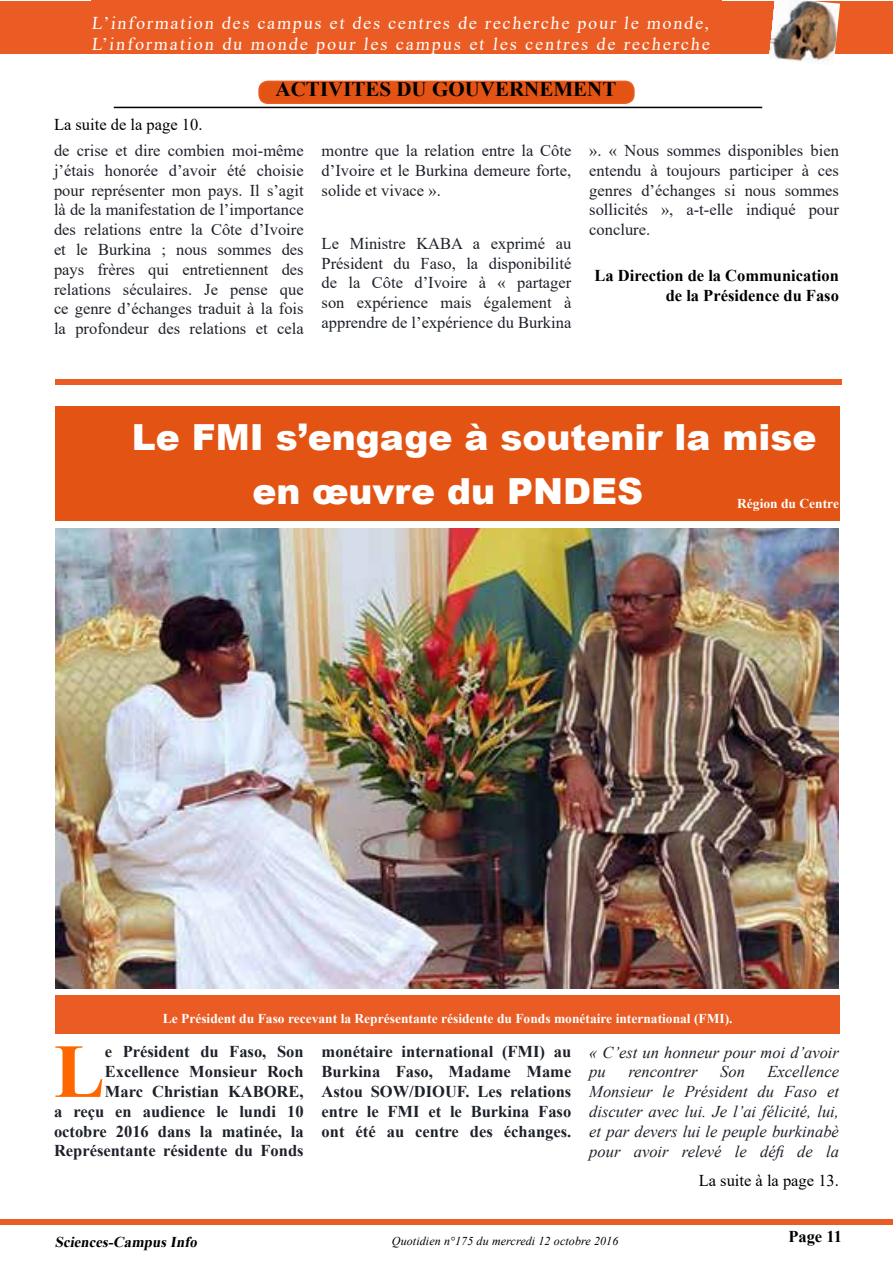
<style>
.page{position:relative;width:893px;height:1263px;background:#fff}
.page>*{position:absolute;margin:0;border:0;box-sizing:border-box;transform-origin:0 0}
.t1{font:700 76.35px "Times New Roman";color:#f60}
.t2{font:900 36px/54px "Arial";color:#fff}
.t3{font:700 21px "Times New Roman";color:#000}
.t4{font:18px/21.6px "Times New Roman";letter-spacing:.105em;color:#fff}
.t5{font:16.5px/19.8px "Times New Roman";color:#1d2129;text-align:justify}
.t6{font:700 16.5px/19.8px "Times New Roman";color:#1d2129;text-align:right}
.t7{font:italic 16.5px/19.8px "Times New Roman";color:#1d2129}
.t8{font:700 16.5px/19.5px "Times New Roman";color:#000;text-align:right}
.t9{font:16.5px "Times New Roman";color:#000}
.t10{font:italic 700 15px "Times New Roman";color:#000}
.t11{font:700 13.5px "Times New Roman";color:#fff}
.t12{font:italic 12px "Times New Roman";letter-spacing:.01em;color:#000}
</style>
<div class="page">
<div style="left:0;top:1219px;width:893px;height:6px;background:#ea5c24"></div>
<div style="left:0;top:1px;width:893px;height:53px;background:#ea5c24"></div>
<div style="left:91px;top:0;width:631px;height:51px;background:#ea5c24"></div>
<img style="left:769px;top:0;width:71px;height:64px">
<hr style="left:114px;top:107px;width:648px;height:1px;background:#000">
<div style="left:55px;top:406px;width:785px;height:115px;background:#e35414"></div>
<div style="left:55px;top:379px;width:787px;height:6px;background:#ea5c24"></div>
<div style="left:259px;top:81px;width:375px;height:22px;background:#e35414;border-radius:9px"></div>
<div style="left:258px;top:81px;width:377px;height:23px;border:2px solid #ea5c24;border-radius:9px"></div>
<img style="left:55px;top:528px;width:784px;height:460px">
<div style="left:55px;top:995px;width:785px;height:38px;background:#ea5c24"></div>
<p class="t4" style="left:91px;top:11px;width:622px">L’information des campus et des centres de recherche pour le monde,<br>L’information du monde pour les campus et les centres de recherche</p>
<p class="t9" style="left:54px;top:113px;width:150px">La suite de la page 10.</p>
<p class="t3" style="left:276px;top:74px;width:342px">ACTIVITES DU GOUVERNEMENT</p>
<p class="t5" style="left:54px;top:140px;width:251px">de crise et dire combien moi-même j’étais honorée d’avoir été choisie pour représenter mon pays. Il s’agit là de la manifestation de l’importance des relations entre la Côte d’Ivoire et le Burkina ; nous sommes des pays frères qui entretiennent des relations séculaires. Je pense que ce genre d’échanges traduit à la fois la profondeur des relations et cela</p>
<p class="t5" style="left:322px;top:140px;width:251px">montre que la relation entre la Côte d’Ivoire et le Burkina demeure forte, solide et vivace ».</p>
<p class="t5" style="left:322px;top:233px;width:251px">Le Ministre KABA a exprimé au Président du Faso, la disponibilité de la Côte d’Ivoire à « partager son expérience mais également à apprendre de l’expérience du Burkina</p>
<p class="t5" style="left:589px;top:140px;width:251px">». « Nous sommes disponibles bien entendu à toujours participer à ces genres d’échanges si nous sommes sollicités », a-t-elle indiqué pour conclure.</p>
<p class="t8" style="left:594px;top:266px;width:246px">La Direction de la Communication de la Présidence du Faso</p>
<h2 class="t2" style="left:252px;top:409px;width:566px;text-indent:-120px">Le FMI s’engage à soutenir la mise en œuvre du PNDES</h2>
<p class="t11" style="left:737px;top:494px;width:103px">Région du Centre</p>
<p class="t11" style="left:163px;top:1009px;width:571px">Le Président du Faso recevant la Représentante résidente du Fonds monétaire international (FMI).</p>
<p class="t6" style="left:54px;top:1041px;width:251px">e Président du Faso, Son<br>Excellence Monsieur Roch<br>Marc Christian KABORE,<br>a reçu en audience le lundi 10 octobre 2016 dans la matinée, la<br>Représentante résidente du Fonds</p>
<p class="t6" style="left:322px;top:1041px;width:251px;text-align:justify">monétaire international (FMI) au Burkina Faso, Madame Mame Astou SOW/DIOUF. Les relations entre le FMI et le Burkina Faso ont été au centre des échanges.</p>
<p class="t7" style="left:589px;top:1042px;width:251px">« C’est un honneur pour moi d’avoir pu</p>
<h1 class="t1" style="left:54px;top:1016px;width:52px">L</h1>
<p class="t7" style="left:589px;top:1061px;width:251px;text-align:justify;text-indent:178px">Excellence Monsieur le Président du Faso et discuter avec lui. Je l’ai félicité, lui, et par devers lui le peuple burkinabè pour avoir relevé le défi de la</p>
<p class="t7" style="left:628px;top:1061px;width:71px">rencontrer</p>
<p class="t7" style="left:720px;top:1061px;width:26px">Son</p>
<p class="t9" style="left:699px;top:1169px;width:142px">La suite à la page 13.</p>
<p class="t10" style="left:55px;top:1231px;width:147px">Sciences-CampusInfo</p>
<p class="t12" style="left:392px;top:1232px;width:228px">Quotidien n°175 du mercredi 12 octobre 2016</p>
<p class="t8" style="left:788px;top:1226px;width:55px">Page 11</p>
</div>
